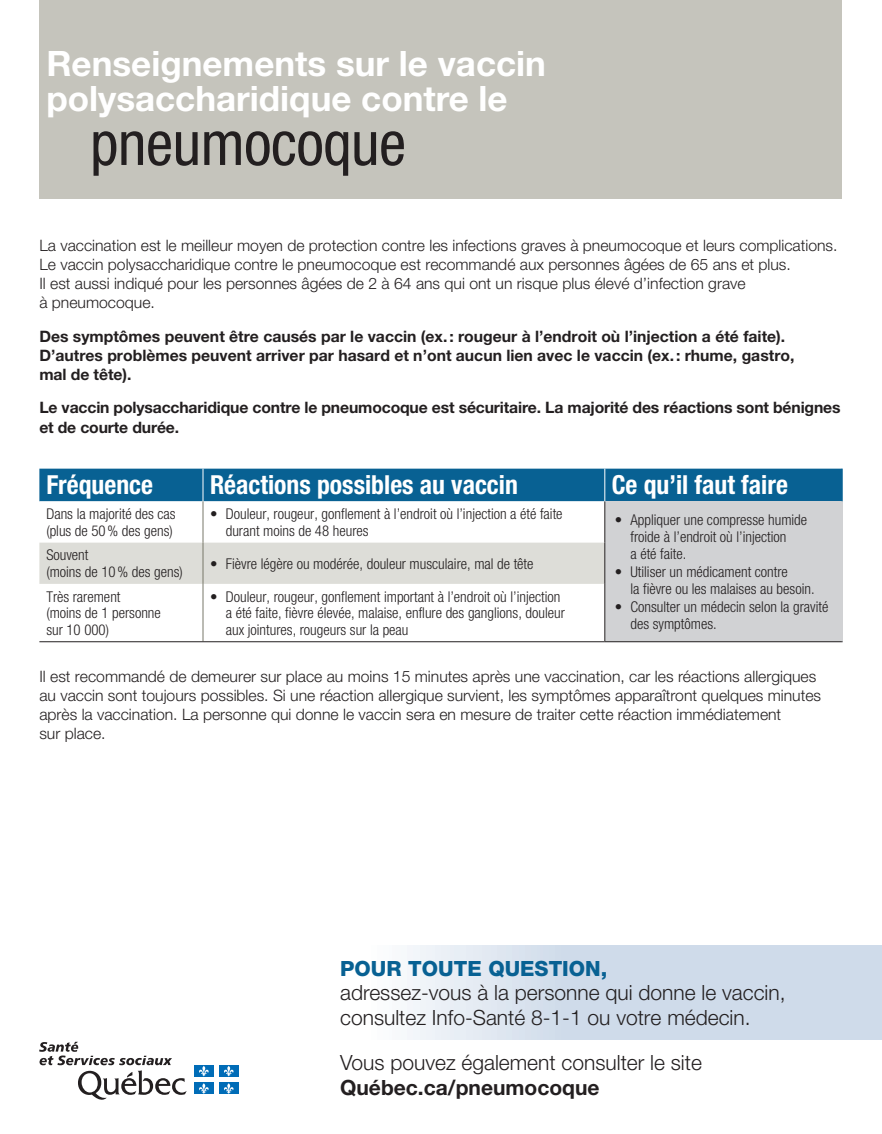
<style>
.page{position:relative;width:882px;height:1134px;background:#fff}
.page>*{position:absolute;margin:0;border:0;box-sizing:border-box;transform-origin:0 0}
.t1{font:condensed 61.25px "Helvetica Neue LT Std";letter-spacing:-.01em;color:#231f20}
.t2{font:700 35px/35px "Helvetica Neue LT Std";color:#fff}
.t3{font:700 condensed 26.25px "Helvetica Neue LT Std";color:#fff}
.t4{font:300 21px/24.5px "Helvetica Neue LT Std";color:#231f20}
.t5{font:700 21px "Helvetica Neue LT Std";color:#231f20}
.t6{font:800 21px "Helvetica Neue LT Std";color:#086193}
.t7{font:300 15.75px/19.2px "Helvetica Neue LT Std";color:#231f20}
.t8{font:700 15.75px/19.2px "Helvetica Neue LT Std";color:#231f20}
.t9{font:300 condensed 14.88px/16.6px "Helvetica Neue LT Std";color:#231f20}
</style>
<div class="page">
<svg style="left:39px;top:1042px;width:148px;height:58px"></svg>
<div style="left:194px;top:1065px;width:19px;height:12px;background:#006cb7"></div>
<svg style="left:199px;top:1066px;width:10px;height:10px"></svg>
<div style="left:219px;top:1065px;width:19px;height:12px;background:#006cb7"></div>
<svg style="left:224px;top:1066px;width:10px;height:10px"></svg>
<div style="left:194px;top:1083px;width:19px;height:11px;background:#006cb7"></div>
<svg style="left:199px;top:1083px;width:10px;height:11px"></svg>
<div style="left:219px;top:1083px;width:19px;height:11px;background:#006cb7"></div>
<svg style="left:224px;top:1083px;width:10px;height:11px"></svg>
<svg style="left:407px;top:945px;width:475px;height:95px;background:#d5dfec"></svg>
<div style="left:39px;top:0;width:803px;height:198px;background:#c5c4bc"></div>
<div style="left:39px;top:469px;width:803px;height:32px;background:#086193"></div>
<svg style="left:39px;top:501px;width:565px;height:140px"></svg>
<div style="left:605px;top:501px;width:237px;height:141px;background:#d1d2d4"></div>
<div style="left:39px;top:543px;width:565px;height:41px;background:#ddddd8"></div>
<hr style="left:605px;top:641px;width:238px;height:1px;background:#231f20">
<hr style="left:842px;top:469px;width:1px;height:32px;background:#086193">
<hr style="left:842px;top:501px;width:1px;height:42px;background:#d1d2d4">
<hr style="left:842px;top:543px;width:1px;height:41px;background:#d1d2d4">
<hr style="left:842px;top:584px;width:1px;height:57px;background:#d1d2d4">
<hr style="left:203px;top:469px;width:1px;height:32px;background:#fff">
<hr style="left:604px;top:469px;width:1px;height:32px;background:#fff">
<hr style="left:203px;top:501px;width:1px;height:42px;background:#787769">
<hr style="left:203px;top:543px;width:1px;height:41px;background:#787769">
<hr style="left:203px;top:584px;width:1px;height:57px;background:#787769">
<hr style="left:604px;top:501px;width:1px;height:42px;background:#231f20">
<hr style="left:604px;top:543px;width:1px;height:41px;background:#231f20">
<hr style="left:604px;top:584px;width:1px;height:57px;background:#231f20">
<hr style="left:39px;top:641px;width:164px;height:1px;background:#231f20">
<hr style="left:203px;top:641px;width:402px;height:1px;background:#231f20">
<h2 class="t2" style="left:46px;top:45px;width:501px">Renseignements sur le vaccin polysaccharidique contre le</h2>
<h1 class="t1" style="left:90px;top:108px;width:317px">pneumocoque</h1>
<p class="t7" style="left:39px;top:235px;width:800px">La vaccination est le meilleur moyen de protection contre les infections graves à pneumocoque et leurs complications.<br>Le vaccin polysaccharidique contre le pneumocoque est recommandé aux personnes âgées de 65 ans et plus.<br>Il est aussi indiqué pour les personnes âgées de 2 à 64 ans qui ont un risque plus élevé d’infection grave<br>à pneumocoque.</p>
<p class="t8" style="left:39px;top:326px;width:757px">Des symptômes peuvent être causés par le vaccin (ex. : rougeur à l’endroit où l’injection a été faite).<br>D’autres problèmes peuvent arriver par hasard et n’ont aucun lien avec le vaccin (ex. : rhume, gastro, mal de tête).</p>
<p class="t8" style="left:39px;top:398px;width:803px">Le vaccin polysaccharidique contre le pneumocoque est sécuritaire. La majorité des réactions sont bénignes et de courte durée.</p>
<h3 class="t3" style="left:46px;top:469px;width:108px">Fréquence</h3>
<h3 class="t3" style="left:210px;top:469px;width:309px">Réactions possibles au vaccin</h3>
<h3 class="t3" style="left:612px;top:469px;width:178px">Ce qu’il faut faire</h3>
<p class="t9" style="left:46px;top:505px;width:131px">Dans la majorité des cas (plus de 50 % des gens)</p>
<p class="t9" style="left:226px;top:505px;width:338px;text-indent:-16px">• Douleur, rougeur, gonflement à l’endroit où l’injection a été faite durant moins de 48 heures</p>
<p class="t9" style="left:631px;top:512px;width:178px;text-indent:-16px">• Appliquer une compresse humide froide à l’endroit où l’injection<br>a été faite.</p>
<p class="t9" style="left:631px;top:563px;width:186px;text-indent:-16px">• Utiliser un médicament contre<br>la fièvre ou les malaises au besoin.</p>
<p class="t9" style="left:631px;top:598px;width:199px;text-indent:-16px">• Consulter un médecin selon la gravité des symptômes.</p>
<p class="t9" style="left:46px;top:547px;width:138px">Souvent<br>(moins de 10 % des gens)</p>
<p class="t9" style="left:210px;top:555px;width:325px">• Fièvre légère ou modérée, douleur musculaire, mal de tête</p>
<p class="t9" style="left:46px;top:588px;width:116px">Très rarement<br>(moins de 1 personne sur 10 000)</p>
<p class="t9" style="left:226px;top:588px;width:341px;text-indent:-16px">• Douleur, rougeur, gonflement important à l’endroit où l’injection a été faite, fièvre élevée, malaise, enflure des ganglions, douleur aux jointures, rougeurs sur la peau</p>
<p class="t7" style="left:39px;top:666px;width:783px">Il est recommandé de demeurer sur place au moins 15 minutes après une vaccination, car les réactions allergiques au vaccin sont toujours possibles. Si une réaction allergique survient, les symptômes apparaîtront quelques minutes après la vaccination. La personne qui donne le vaccin sera en mesure de traiter cette réaction immédiatement<br>sur place.</p>
<h3 class="t6" style="left:340px;top:956px;width:269px">POUR TOUTE QUESTION,</h3>
<h3 class="t4" style="left:340px;top:980px;width:447px">adressez-vous à la personne qui donne le vaccin, consultez Info-Santé 8-1-1 ou votre médecin.</h3>
<h3 class="t4" style="left:340px;top:1050px;width:363px">Vous pouvez également consulter le site</h3>
<h3 class="t5" style="left:340px;top:1074px;width:261px">Québec.ca/pneumocoque</h3>
</div>
